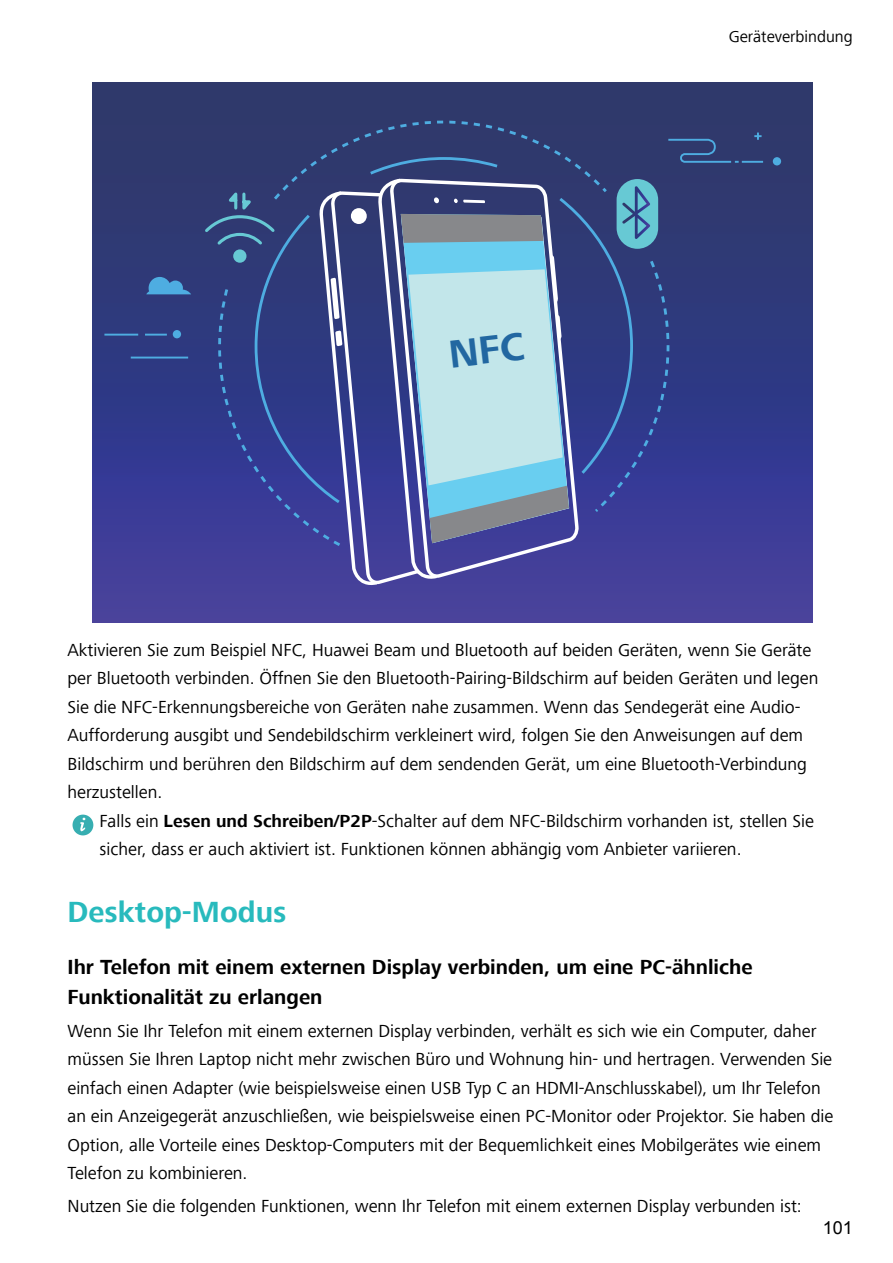
<style>
.page{position:relative;width:893px;height:1263px;background:#fff}
.page>*{position:absolute;margin:0;border:0;box-sizing:border-box;transform-origin:0 0}
.t1{font:700 30px "Frutiger Next Com";color:#28babd}
.t2{font:700 21px/30px "Frutiger Next Com";color:#000}
.t3{font:18px/28.5px "Frutiger Next Com";color:#000}
.t4{font:18px "Arial";color:#000}
.t5{font:16.5px "Frutiger Next Com";color:#000}
.s1{font-weight:700}
</style>
<div class="page">
<div style="left:93px;top:83px;width:720px;height:540px;background:linear-gradient(to bottom,#293765,#3f3ea0)"></div>
<svg style="left:671px;top:131px;width:94px;height:33px;background:#324579"></svg>
<div style="left:773px;top:157px;width:8px;height:8px;background:#4eade1;border-radius:50%"></div>
<svg style="left:146px;top:277px;width:45px;height:17px"></svg>
<hr style="left:104px;top:334px;width:34px;height:2px;background:#4eade1">
<hr style="left:145px;top:334px;width:22px;height:2px;background:#4eade1">
<hr style="left:131px;top:357px;width:57px;height:1px;background:#4eade1">
<div style="left:173px;top:330px;width:8px;height:8px;background:#4eade1;border-radius:50%"></div>
<svg style="left:217px;top:119px;width:454px;height:430px;background:#313d81"></svg>
<svg style="left:569px;top:177px;width:9px;height:400px;background:#454d8f"></svg>
<div style="left:617px;top:179px;width:41px;height:70px;background:#67c9d4;border-radius:21px"></div>
<div style="left:233px;top:249px;width:13px;height:14px;background:#67c9d4;border-radius:50%"></div>
<svg style="left:202px;top:186px;width:75px;height:61px;background:#364a7d"></svg>
<svg style="left:622px;top:186px;width:28px;height:53px"></svg>
<svg style="left:72px;top:814px;width:22px;height:22px"></svg>
<svg style="left:319px;top:177px;width:250px;height:410px;background:#7288b3"></svg>
<p class="t5" style="left:729px;top:27px;width:125px">Geräteverbindung</p>
<p class="t3" style="left:68px;top:635px;width:752px">Aktivieren Sie zum Beispiel NFC, Huawei Beam und Bluetooth auf beiden Geräten, wenn Sie Geräte per Bluetooth verbinden. Öffnen Sie den Bluetooth-Pairing-Bildschirm auf beiden Geräten und legen Sie die NFC-Erkennungsbereiche von Geräten nahe zusammen. Wenn das Sendegerät eine Audio-Aufforderung ausgibt und Sendebildschirm verkleinert wird, folgen Sie den Anweisungen auf dem Bildschirm und berühren den Bildschirm auf dem sendenden Gerät, um eine Bluetooth-Verbindung herzustellen.</p>
<p class="t3" style="left:100px;top:806px;width:716px">Falls ein <span class="s1">Lesen und Schreiben/P2P</span>-Schalter auf dem NFC-Bildschirm vorhanden ist, stellen Sie sicher, dass er auch aktiviert ist. Funktionen können abhängig vom Anbieter variieren.</p>
<h1 class="t1" style="left:68px;top:895px;width:220px">Desktop-Modus</h1>
<p class="t2" style="left:68px;top:952px;width:687px">Ihr Telefon mit einem externen Display verbinden, um eine PC-ähnliche<br>Funktionalität zu erlangen</p>
<p class="t3" style="left:68px;top:1016px;width:767px">Wenn Sie Ihr Telefon mit einem externen Display verbinden, verhält es sich wie ein Computer, daher müssen Sie Ihren Laptop nicht mehr zwischen Büro und Wohnung hin- und hertragen. Verwenden Sie einfach einen Adapter (wie beispielsweise einen USB Typ C an HDMI-Anschlusskabel), um Ihr Telefon an ein Anzeigegerät anzuschließen, wie beispielsweise einen PC-Monitor oder Projektor. Sie haben die Option, alle Vorteile eines Desktop-Computers mit der Bequemlichkeit eines Mobilgerätes wie einem Telefon zu kombinieren.</p>
<p class="t3" style="left:68px;top:1192px;width:736px">Nutzen Sie die folgenden Funktionen, wenn Ihr Telefon mit einem externen Display verbunden ist:</p>
<p class="t4" style="left:823px;top:1218px;width:32px">101</p>
</div>
